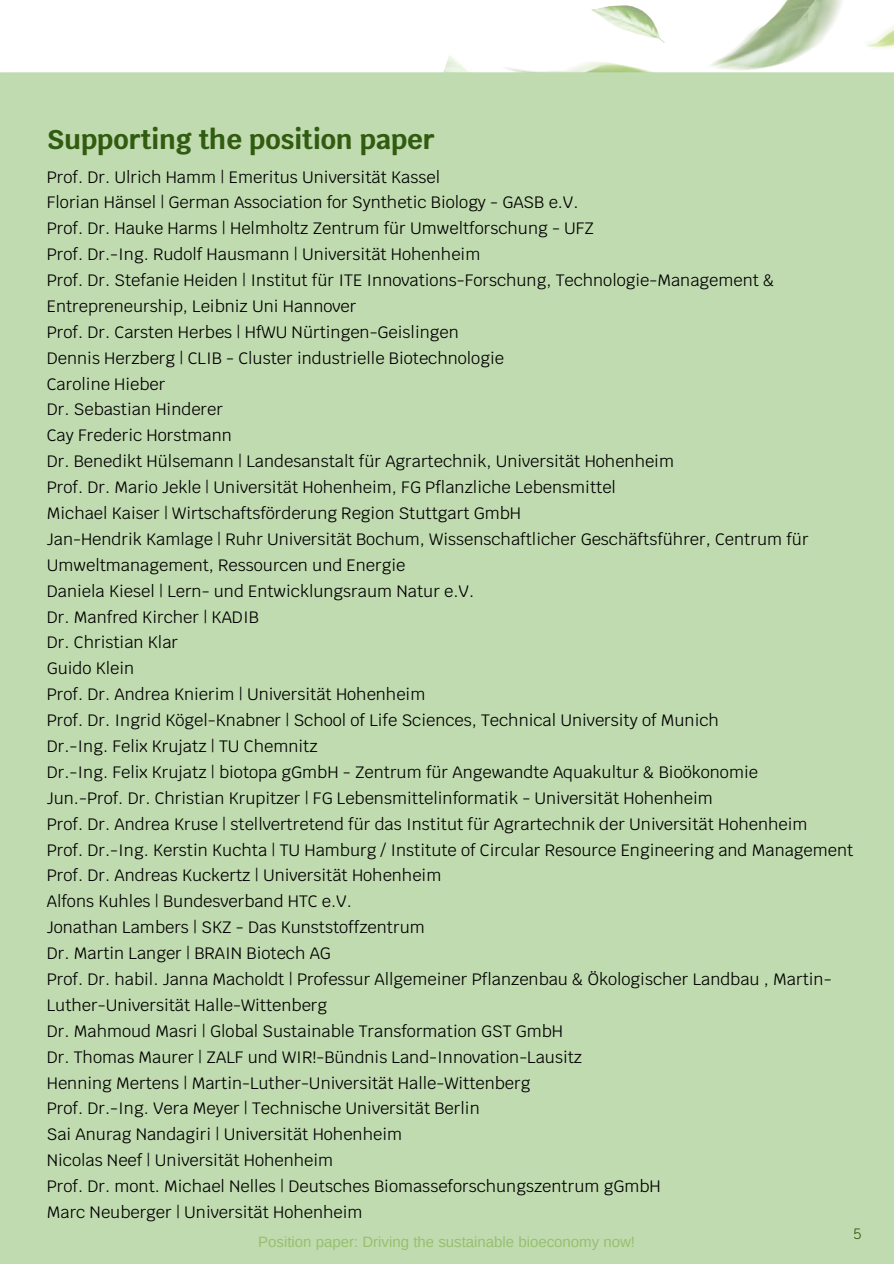
<style>
.page{position:relative;width:894px;height:1264px;background:#fff}
.page>*{position:absolute;margin:0;border:0;box-sizing:border-box;transform-origin:0 0}
.t1{font:700 27px "Krub";color:#315b10}
.t2{font:16.5px/25.8px "Krub";color:#000}
.t3{font:15px "Arimo";color:#96c06e}
.t4{font:15px "Krub";color:#315b10}
</style>
<div class="page">
<img style="left:443px;top:0;width:450px;height:72px">
<div style="left:0;top:72px;width:893px;height:1191px;background:#c1dbb0"></div>
<h1 class="t1" style="left:47px;top:121px;width:389px">Supporting the position paper</h1>
<p class="t2" style="left:47px;top:164px;width:394px">Prof. Dr. Ulrich Hamm | Emeritus Universität Kassel</p>
<p class="t2" style="left:47px;top:189px;width:533px">Florian Hänsel | German Association for Synthetic Biology - GASB e.V.</p>
<p class="t2" style="left:47px;top:215px;width:548px">Prof. Dr. Hauke Harms | Helmholtz Zentrum für Umweltforschung - UFZ</p>
<p class="t2" style="left:47px;top:241px;width:435px">Prof. Dr.-Ing. Rudolf Hausmann | Universität Hohenheim</p>
<p class="t2" style="left:47px;top:267px;width:729px">Prof. Dr. Stefanie Heiden | Institut für ITE Innovations-Forschung, Technologie-Management &amp;<br>Entrepreneurship, Leibniz Uni Hannover</p>
<p class="t2" style="left:47px;top:319px;width:413px">Prof. Dr. Carsten Herbes | HfWU Nürtingen-Geislingen</p>
<p class="t2" style="left:47px;top:345px;width:458px">Dennis Herzberg | CLIB - Cluster industrielle Biotechnologie</p>
<p class="t2" style="left:47px;top:371px;width:120px">Caroline Hieber</p>
<p class="t2" style="left:47px;top:396px;width:178px">Dr. Sebastian Hinderer</p>
<p class="t2" style="left:47px;top:422px;width:187px">Cay Frederic Horstmann</p>
<p class="t2" style="left:47px;top:448px;width:628px">Dr. Benedikt Hülsemann | Landesanstalt für Agrartechnik, Universität Hohenheim</p>
<p class="t2" style="left:47px;top:474px;width:570px">Prof. Dr. Mario Jekle | Universität Hohenheim, FG Pflanzliche Lebensmittel</p>
<p class="t2" style="left:47px;top:500px;width:475px">Michael Kaiser | Wirtschaftsförderung Region Stuttgart GmbH</p>
<p class="t2" style="left:47px;top:526px;width:763px">Jan-Hendrik Kamlage | Ruhr Universität Bochum, Wissenschaftlicher Geschäftsführer, Centrum für<br>Umweltmanagement, Ressourcen und Energie</p>
<p class="t2" style="left:47px;top:578px;width:428px">Daniela Kiesel | Lern- und Entwicklungsraum Natur e.V.</p>
<p class="t2" style="left:47px;top:603px;width:213px">Dr. Manfred Kircher | KADIB</p>
<p class="t2" style="left:47px;top:629px;width:133px">Dr. Christian Klar</p>
<p class="t2" style="left:47px;top:655px;width:89px">Guido Klein</p>
<p class="t2" style="left:47px;top:681px;width:380px">Prof. Dr. Andrea Knierim | Universität Hohenheim</p>
<p class="t2" style="left:47px;top:707px;width:673px">Prof. Dr. Ingrid Kögel-Knabner | School of Life Sciences, Technical University of Munich</p>
<p class="t2" style="left:47px;top:733px;width:272px">Dr.-Ing. Felix Krujatz | TU Chemnitz</p>
<p class="t2" style="left:47px;top:759px;width:712px">Dr.-Ing. Felix Krujatz | biotopa gGmbH - Zentrum für Angewandte Aquakultur &amp; Bioökonomie</p>
<p class="t2" style="left:47px;top:785px;width:667px">Jun.-Prof. Dr. Christian Krupitzer | FG Lebensmittelinformatik - Universität Hohenheim</p>
<p class="t2" style="left:47px;top:810px;width:762px">Prof. Dr. Andrea Kruse | stellvertretend für das Institut für Agrartechnik der Universität Hohenheim</p>
<p class="t2" style="left:47px;top:836px;width:807px">Prof. Dr.-Ing. Kerstin Kuchta | TU Hamburg / Institute of Circular Resource Engineering and Management</p>
<p class="t2" style="left:47px;top:862px;width:396px">Prof. Dr. Andreas Kuckertz | Universität Hohenheim</p>
<p class="t2" style="left:47px;top:888px;width:306px">Alfons Kuhles | Bundesverband HTC e.V.</p>
<p class="t2" style="left:47px;top:914px;width:379px">Jonathan Lambers | SKZ - Das Kunststoffzentrum</p>
<p class="t2" style="left:47px;top:940px;width:285px">Dr. Martin Langer | BRAIN Biotech AG</p>
<p class="t2" style="left:47px;top:966px;width:786px">Prof. Dr. habil. Janna Macholdt | Professur Allgemeiner Pflanzenbau &amp; Ökologischer Landbau , Martin-<br>Luther-Universität Halle-Wittenberg</p>
<p class="t2" style="left:47px;top:1017px;width:517px">Dr. Mahmoud Masri | Global Sustainable Transformation GST GmbH</p>
<p class="t2" style="left:47px;top:1043px;width:536px">Dr. Thomas Maurer | ZALF und WIR!-Bündnis Land-Innovation-Lausitz</p>
<p class="t2" style="left:47px;top:1069px;width:485px">Henning Mertens | Martin-Luther-Universität Halle-Wittenberg</p>
<p class="t2" style="left:47px;top:1095px;width:434px">Prof. Dr.-Ing. Vera Meyer | Technische Universität Berlin</p>
<p class="t2" style="left:47px;top:1121px;width:357px">Sai Anurag Nandagiri | Universität Hohenheim</p>
<p class="t2" style="left:47px;top:1147px;width:288px">Nicolas Neef | Universität Hohenheim</p>
<p class="t2" style="left:47px;top:1173px;width:615px">Prof. Dr. mont. Michael Nelles | Deutsches Biomasseforschungszentrum gGmbH</p>
<p class="t2" style="left:47px;top:1199px;width:317px">Marc Neuberger | Universität Hohenheim</p>
<p class="t3" style="left:258px;top:1233px;width:378px">Position paper: Driving the sustainable bioeconomy now!</p>
<p class="t4" style="left:852px;top:1223px;width:10px">5</p>
</div>
